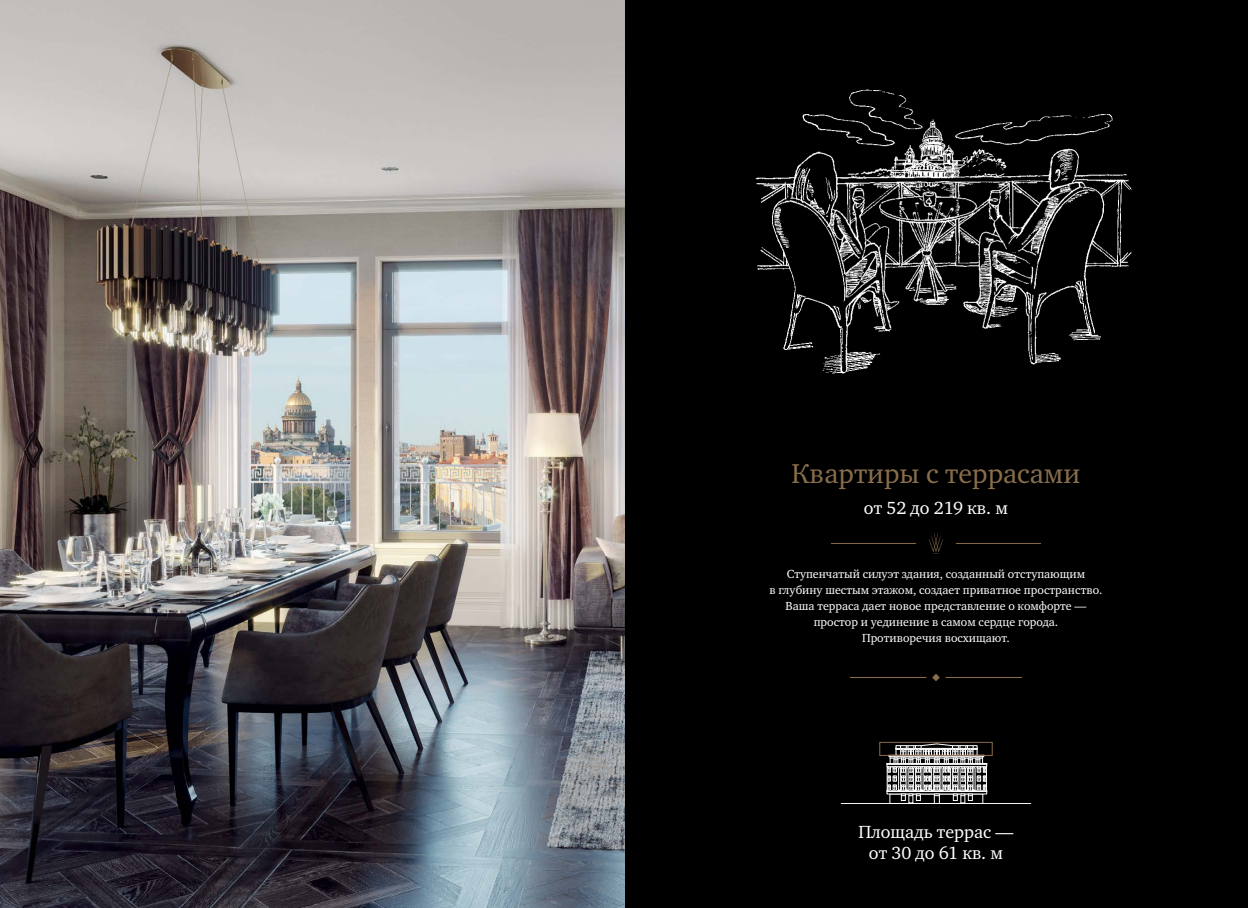
<style>
.page{position:relative;width:1248px;height:908px;background:#fff}
.page>*{position:absolute;margin:0;border:0;box-sizing:border-box;transform-origin:0 0}
.t1{font:28px "Charter ITC";color:#896e4c}
.t2{font:18px/21.6px "Charter ITC";color:#fff;text-align:center}
.t3{font:12px/16px "Charter ITC";color:#fff;text-align:center}
</style>
<div class="page">
<div style="left:624px;top:0;width:623px;height:907px;background:#000"></div>
<img style="left:755px;top:89px;width:377px;height:285px">
<hr style="left:955px;top:542px;width:85px;height:1px;background:#896e4c">
<hr style="left:831px;top:542px;width:85px;height:1px;background:#896e4c">
<svg style="left:929px;top:533px;width:14px;height:19px"></svg>
<hr style="left:945px;top:676px;width:76px;height:1px;background:#896e4c">
<svg style="left:932px;top:674px;width:7px;height:7px"></svg>
<hr style="left:849px;top:676px;width:77px;height:1px;background:#896e4c">
<img style="left:0;top:0;width:624px;height:907px">
<div style="left:886px;top:790px;width:101px;height:1px;border:1px solid #fff"></div>
<div style="left:886px;top:763px;width:101px;height:1px;border:1px solid #fff"></div>
<svg style="left:887px;top:743px;width:99px;height:59px"></svg>
<hr style="left:840px;top:802px;width:191px;height:1px;background:#fff">
<div style="left:879px;top:741px;width:113px;height:14px;border:1px solid #896e4c"></div>
<h1 class="t1" style="left:791px;top:456px;width:290px">Квартиры с террасами</h1>
<h2 class="t2" style="left:863px;top:497px;width:145px">от 52 до 219 кв. м</h2>
<p class="t3" style="left:769px;top:565px;width:334px">Ступенчатый силуэт здания, созданный отступающим<br>в глубину шестым этажом, создает приватное пространство.<br>Ваша терраса дает новое представление о комфорте — простор и уединение в самом сердце города.<br>Противоречия восхищают.</p>
<h2 class="t2" style="left:858px;top:820px;width:156px">Площадь террас — от 30 до 61 кв. м</h2>
</div>
